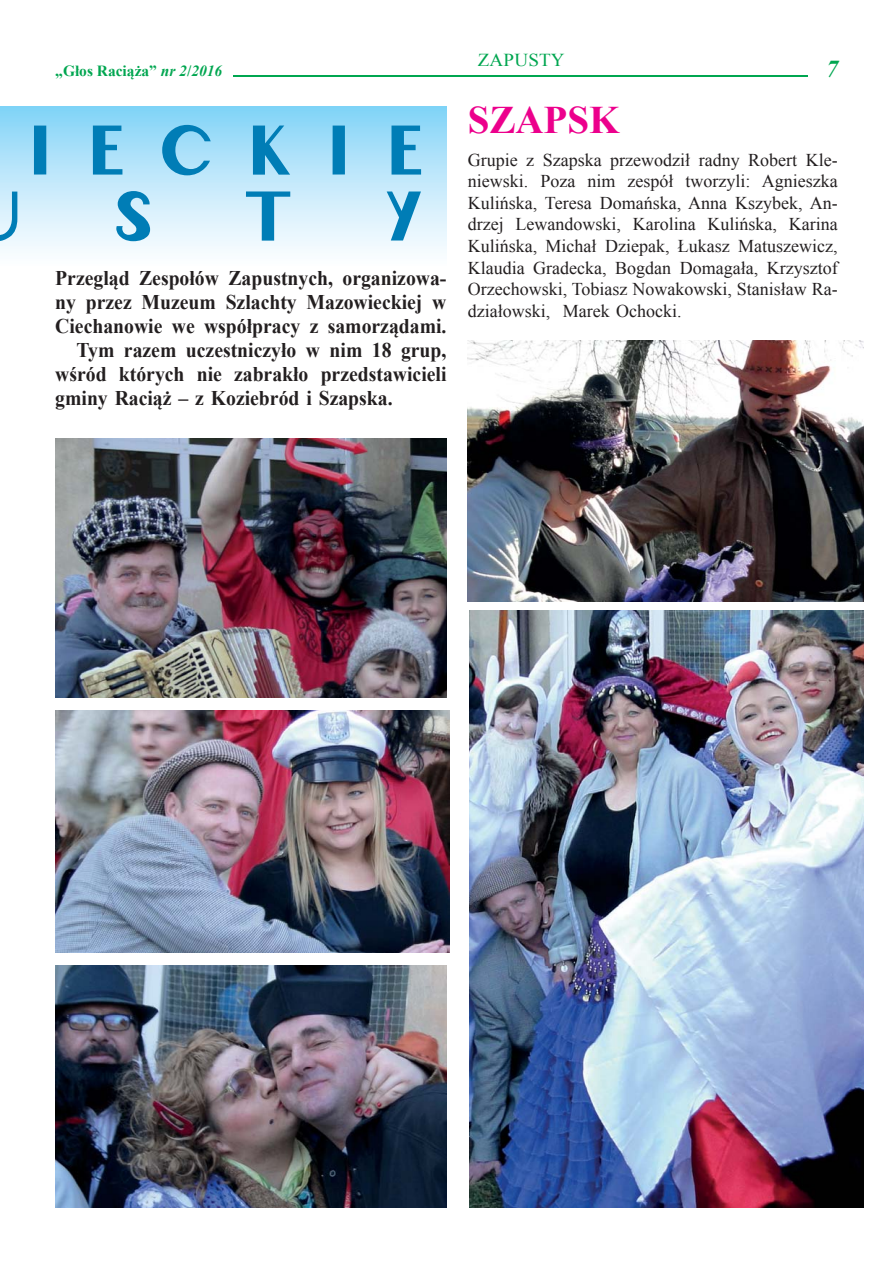
<style>
.page{position:relative;width:893px;height:1263px;background:#fff}
.page>*{position:absolute;margin:0;border:0;box-sizing:border-box;transform-origin:0 0}
.t1{font:63px/66px "Wabene";letter-spacing:.63em;color:#007db6}
.t2{font:700 39px "Times New Roman";color:#ec008c}
.t3{font:italic 700 24.15px "Times New Roman";color:#00a650}
.t4{font:700 20.85px "Times New Roman";color:#231f20;scale:.94 1}
.t5{font:18.15px "Times New Roman";letter-spacing:.01em;color:#00a650;scale:1.05 1}
.t6{font:18px/21.6px "Times New Roman";color:#231f20;text-align:justify}
.t7{font:700 15.45px "Times New Roman";color:#00a650}
.s1{font-style:italic}
</style>
<div class="page">
<hr style="left:234px;top:75px;width:574px;height:2px;background:#00a650">
<div style="left:0;top:106px;width:446px;height:160px;background:linear-gradient(to bottom,#84d4f7,#fff)"></div>
<img style="left:56px;top:965px;width:390px;height:243px">
<img style="left:55px;top:710px;width:394px;height:242px">
<img style="left:468px;top:340px;width:395px;height:261px">
<img style="left:470px;top:611px;width:393px;height:597px">
<img style="left:55px;top:438px;width:391px;height:259px">
<p class="t5" style="left:478px;top:50px;width:84px">ZAPUSTY</p>
<p class="t7" style="left:55px;top:63px;width:168px">„Głos Raciąża” <span class="s1">nr 2</span>/<span class="s1">2016</span></p>
<h3 class="t3" style="left:826px;top:55px;width:14px">7</h3>
<h1 class="t1" style="left:115px;top:120px;width:310px;text-indent:-82px">IECKIE<br>S</h1>
<h1 class="t1" style="left:244px;top:186px;width:49px">T</h1>
<h1 class="t1" style="left:387px;top:186px;width:38px">Y</h1>
<p class="t4" style="left:55px;top:267px;width:418px">Przegląd Zespołów Zapustnych, organizowa-</p>
<p class="t4" style="left:55px;top:291px;width:418px">ny przez Muzeum Szlachty Mazowieckiej w</p>
<p class="t4" style="left:55px;top:315px;width:418px">Ciechanowie we współpracy z samorządami.</p>
<p class="t4" style="left:77px;top:339px;width:395px">Tym razem uczestniczyło w nim 18 grup,</p>
<p class="t4" style="left:55px;top:363px;width:418px">wśród których nie zabrakło przedstawicieli</p>
<p class="t4" style="left:55px;top:387px;width:360px">gminy Raciąż – z Koziebród i Szapska.</p>
<h2 class="t2" style="left:468px;top:98px;width:153px">SZAPSK</h2>
<p class="t6" style="left:468px;top:149px;width:371px">Grupie z Szapska przewodził radny Robert Kle&shy;niewski. Poza nim zespół tworzyli: Agnieszka Kulińska, Teresa Domańska, Anna Kszybek, An&shy;drzej Lewandowski, Karolina Kulińska, Karina Kulińska, Michał Dziepak, Łukasz Matuszewicz, Klaudia Gradecka, Bogdan Domagała, Krzysztof Orzechowski, Tobiasz Nowakowski, Stanisław Ra&shy;działowski, Marek Ochocki.</p>
</div>
